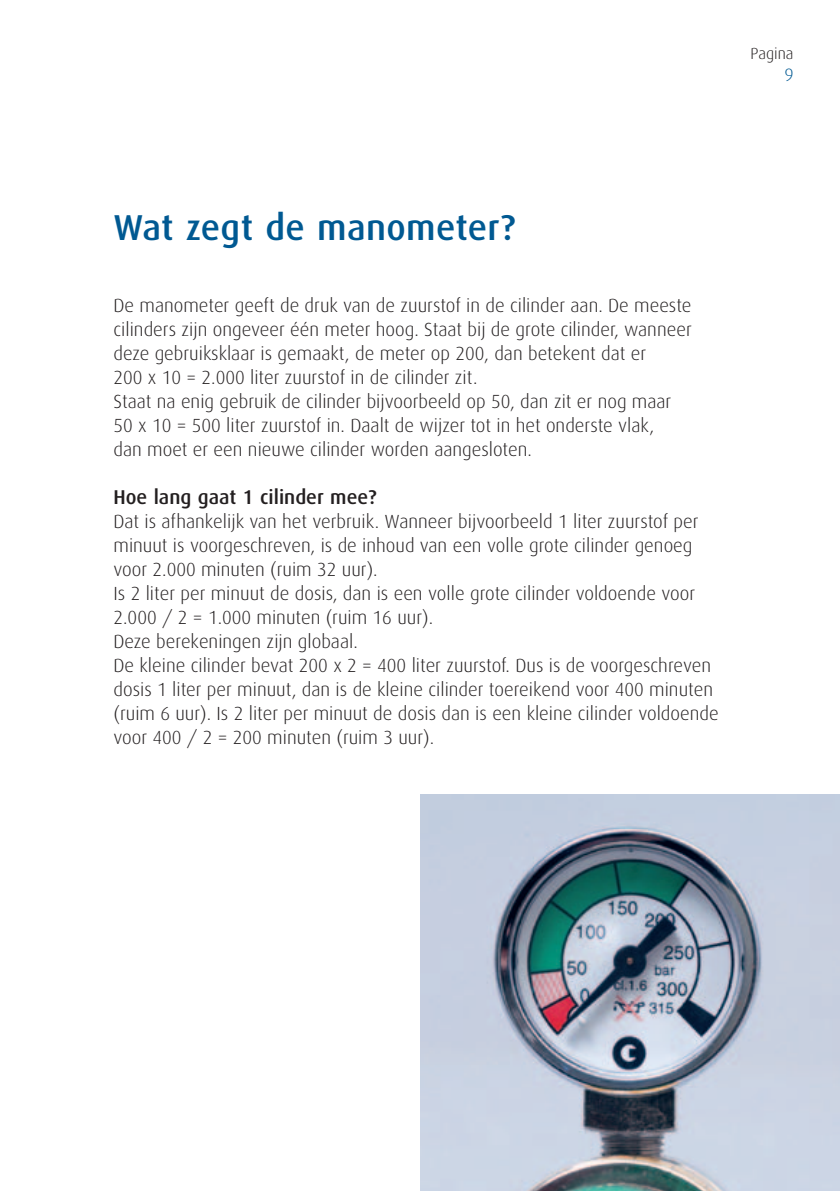
<style>
.page{position:relative;width:840px;height:1191px;background:#fff}
.page>*{position:absolute;margin:0;border:0;box-sizing:border-box;transform-origin:0 0}
.t1{font:500 36px "Linde Dax OT";letter-spacing:.01em;color:#005992}
.t2{font:500 20px "Linde Dax OT";color:#231f20}
.t3{font:19px/24px "Dax Kompas";color:#231f20}
.t4{font:18px "Dax Kompas";color:#005992}
.t5{font:16px "Dax Kompas";color:#231f20}
</style>
<div class="page">
<img style="left:420px;top:794px;width:419px;height:397px">
<p class="t5" style="left:750px;top:45px;width:44px">Pagina</p>
<p class="t4" style="left:784px;top:64px;width:11px">9</p>
<h1 class="t1" style="left:113px;top:204px;width:403px">Wat zegt de manometer?</h1>
<p class="t3" style="left:113px;top:294px;width:579px">De manometer geeft de druk van de zuurstof in de cilinder aan. De meeste cilinders zijn ongeveer één meter hoog. Staat bij de grote cilinder, wanneer deze gebruiksklaar is gemaakt, de meter op 200, dan betekent dat er<br>200 x 10 = 2.000 liter zuurstof in de cilinder zit.<br>Staat na enig gebruik de cilinder bijvoorbeeld op 50, dan zit er nog maar 50 x 10 = 500 liter zuurstof in. Daalt de wijzer tot in het onderste vlak,<br>dan moet er een nieuwe cilinder worden aangesloten.</p>
<p class="t2" style="left:113px;top:484px;width:264px">Hoe lang gaat 1 cilinder mee?</p>
<p class="t3" style="left:113px;top:510px;width:606px">Dat is afhankelijk van het verbruik. Wanneer bijvoorbeeld 1 liter zuurstof per minuut is voorgeschreven, is de inhoud van een volle grote cilinder genoeg voor 2.000 minuten (ruim 32 uur).<br>Is 2 liter per minuut de dosis, dan is een volle grote cilinder voldoende voor 2.000 / 2 = 1.000 minuten (ruim 16 uur).<br>Deze berekeningen zijn globaal.<br>De kleine cilinder bevat 200 x 2 = 400 liter zuurstof. Dus is de voorgeschreven dosis 1 liter per minuut, dan is de kleine cilinder toereikend voor 400 minuten (ruim 6 uur). Is 2 liter per minuut de dosis dan is een kleine cilinder voldoende voor 400 / 2 = 200 minuten (ruim 3 uur).</p>
</div>
